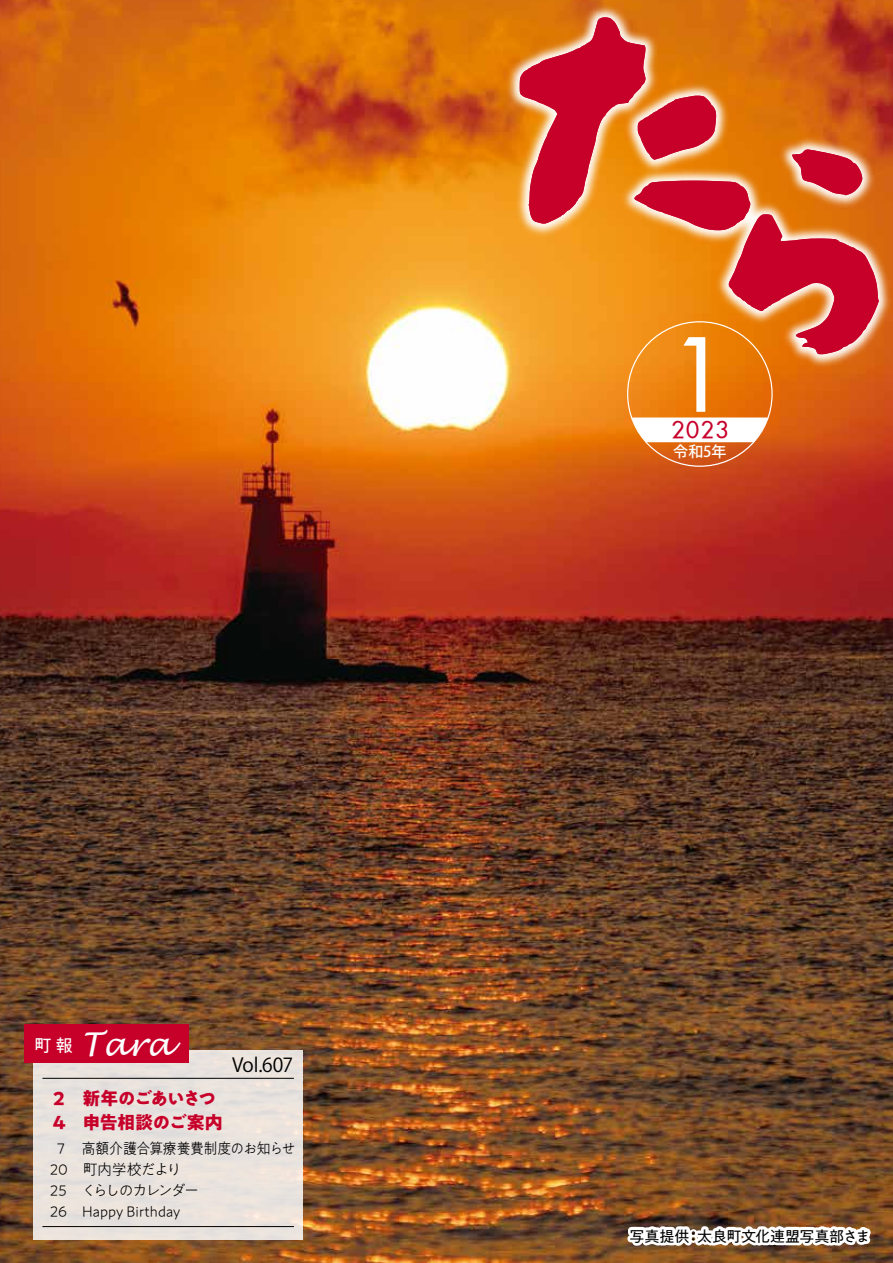
<style>
.page{position:relative;width:893px;height:1263px;background:#fff}
.page>*{position:absolute;margin:0;border:0;box-sizing:border-box;transform-origin:0 0}
.t1{font:99px "Futura Extended";color:#fff}
.t2{font:italic 32.85px "Lucida Handwriting";color:#fff}
.t3{font:22.5px "Futura Extended";color:#c7002a}
.t4{font:19.2px "Koz Go Pr 6 N";letter-spacing:-.025em;color:#000}
.t5{font:700 18px "PA1 Gothic Std N";letter-spacing:-.04em;color:#c7002a}
.t6{font:700 18px "PA1 Gothic Std N";letter-spacing:-.095em;color:#c7002a}
.t7{font:17.55px "PA1 Gothic Std N";color:#fff}
.t8{font:300 15px/21px "PA1 Gothic Std N";letter-spacing:-.02em;color:#000}
.t9{font:300 15px "PA1 Gothic Std N";letter-spacing:-.02em;color:#000;scale:.92 1}
.t10{font:15px "PA1 Gothic Std N";letter-spacing:-.03em;color:#000}
.t11{font:15px "PA1 Gothic Std N";letter-spacing:-.01em;color:#000}
.t12{font:500 15px "Koz Go Pr 6 N";color:#fff}
</style>
<div class="page">
<img style="left:0;top:0;width:893px;height:1263px">
<svg style="left:624px;top:1116px;width:251px;height:147px;background:#885f3d"></svg>
<div style="left:33px;top:1050px;width:270px;height:189px;background:#e9e3dd"></div>
<hr style="left:42px;top:1078px;width:252px;height:1px;background:#000">
<hr style="left:42px;top:1226px;width:252px;height:1px;background:#000">
<div style="left:24px;top:1024px;width:165px;height:39px;background:#c7002a"></div>
<svg style="left:632px;top:417px;width:136px;height:25px"></svg>
<img style="left:459px;top:0;width:434px;height:414px">
<svg style="left:519px;top:17px;width:360px;height:337px;background:#de672a"></svg>
<p class="t7" style="left:34px;top:1035px;width:40px">町報</p>
<p class="t5" style="left:50px;top:1087px;width:19px">２</p>
<p class="t5" style="left:50px;top:1111px;width:19px">４</p>
<h2 class="t2" style="left:81px;top:1024px;width:93px">Tara</h2>
<p class="t6" style="left:83px;top:1087px;width:135px">新年のごあいさつ</p>
<p class="t5" style="left:83px;top:1111px;width:142px">申告相談のご案内</p>
<p class="t4" style="left:232px;top:1054px;width:63px">Vol.607</p>
<p class="t9" style="left:82px;top:1140px;width:234px">高額介護合算療養費制度のお知らせ</p>
<p class="t8" style="left:50px;top:1139px;width:150px">７<br>20　町内学校だより<br>25　くらしのカレンダー<br>26　Happy Birthday</p>
<h1 class="t1" style="left:671px;top:310px;width:59px">1</h1>
<p class="t12" style="left:673px;top:443px;width:55px">令和年5</p>
<h3 class="t3" style="left:671px;top:415px;width:59px">2023</h3>
<p class="t10" style="left:697px;top:1227px;width:175px">太良町文化連盟写真部さま</p>
<p class="t11" style="left:630px;top:1227px;width:62px">写真提供</p>
<p class="t11" style="left:686px;top:1227px;width:16px">：</p>
</div>
